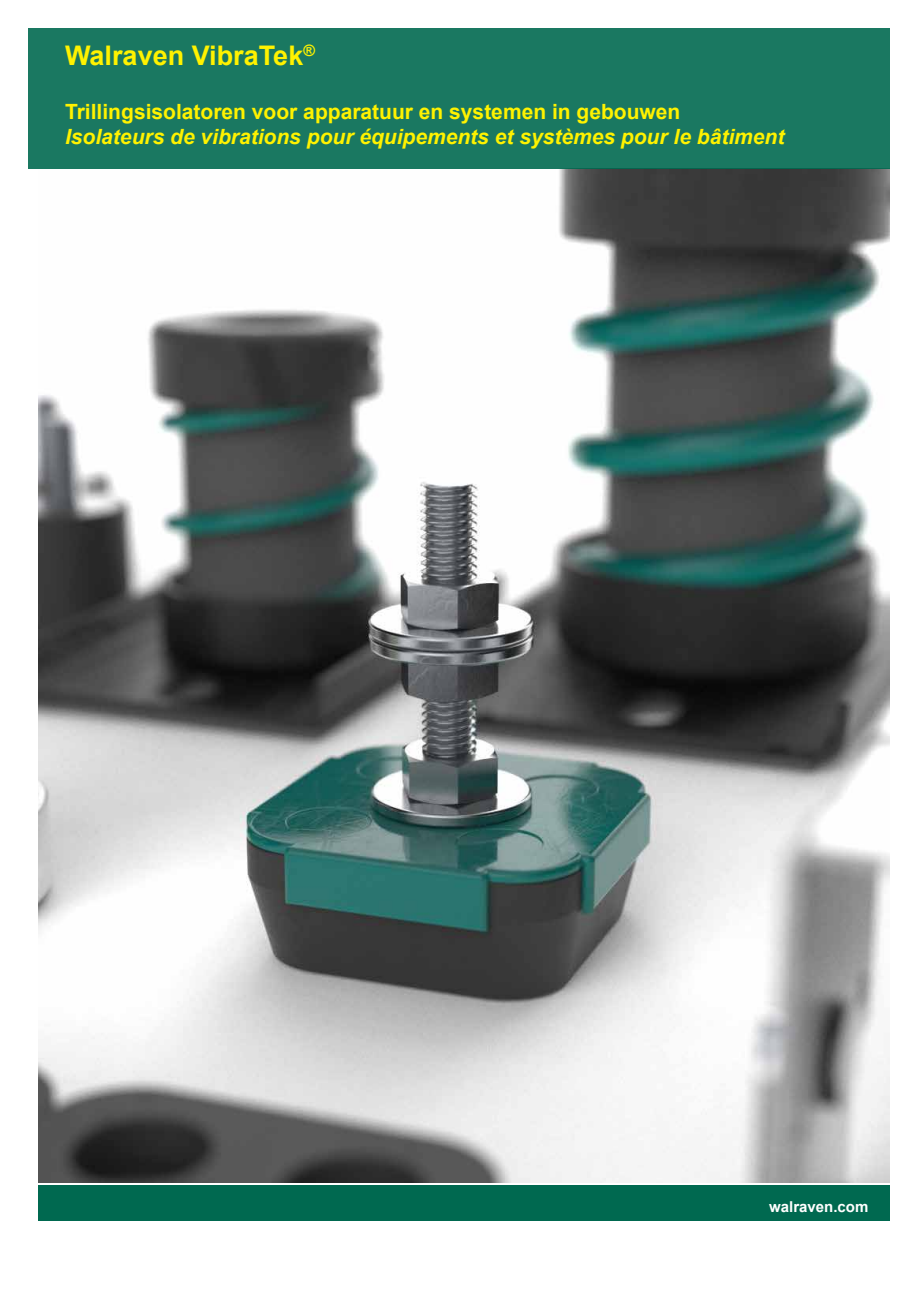
<style>
.page{position:relative;width:919px;height:1289px;background:#fff}
.page>*{position:absolute;margin:0;border:0;box-sizing:border-box;transform-origin:0 0}
.t1{font:700 27px "Arial";color:#fff200}
.t2{font:italic 700 21px "Arial";color:#fff200}
.t3{font:700 21px "Arial";color:#fff200}
.t4{font:700 15px "Arial";color:#fff}
</style>
<div class="page">
<img style="left:38px;top:169px;width:851px;height:1013px">
<div style="left:38px;top:1185px;width:851px;height:36px;background:#006950"></div>
<div style="left:28px;top:28px;width:861px;height:140px;background:#1a7861"></div>
<p class="t1" style="left:65px;top:36px;width:251px">Walraven VibraTek<sup>®</sup></p>
<p class="t3" style="left:65px;top:97px;width:616px">Trillingsisolatoren voor apparatuur en systemen in gebouwen</p>
<p class="t2" style="left:65px;top:123px;width:720px">Isolateurs de vibrations pour équipements et systèmes pour le bâtiment</p>
<p class="t4" style="left:769px;top:1196px;width:101px">walraven.com</p>
</div>
